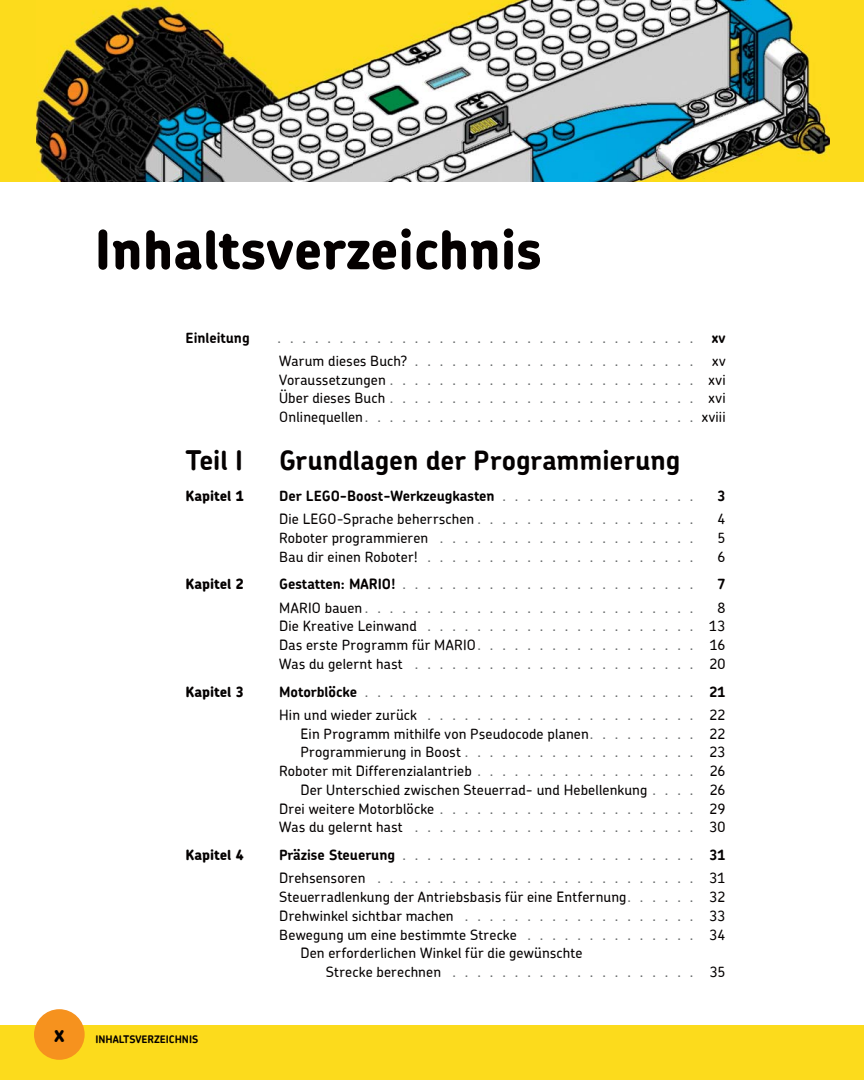
<style>
.page{position:relative;width:864px;height:1080px;background:#fff}
.page>*{position:absolute;margin:0;border:0;box-sizing:border-box;transform-origin:0 0}
.t1{font:800 54px "Chevin";color:#040000}
.t2{font:700 27px "Chevin";letter-spacing:-.005em;color:#040000}
.t3{font:700 22.5px "Chevin";color:#040000}
.t4{font:500 15px/23.2px "Chevin";color:#636667}
.t5{font:500 14.25px/18.8px "Chevin";letter-spacing:.01em;color:#040000;text-align:right}
.t6{font:700 14.25px "Chevin";color:#040000}
.t7{font:800 14.25px "Chevin";color:#040000}
.t8{font:700 10.5px "Chevin";color:#040000}
.s1{font-weight:700;font-size:14.25px;color:#040000}
.s2{font-size:14.25px;color:#040000}
.s3{font-weight:500;font-size:15px;color:#636667}
.s4{font-size:15px;color:#636667}
</style>
<div class="page">
<div style="left:0;top:1026px;width:864px;height:54px;background:#fcdb1c"></div>
<div style="left:34px;top:1009px;width:51px;height:51px;background:#f6921e;border-radius:50%"></div>
<div style="left:0;top:0;width:864px;height:181px;background:#fcdb1c"></div>
<img style="left:36px;top:0;width:794px;height:181px">
<h1 class="t1" style="left:94px;top:214px;width:449px">Inhaltsverzeichnis</h1>
<p class="t6" style="left:186px;top:328px;width:66px">Einleitung</p>
<p class="t4" style="left:278px;top:325px;width:450px">. . . . . . . . . . . . . . . . . . . . . . . . . . . . . . . . . . <span class="s1">xv<br></span><span class="s2">Warum dieses Buch?</span> . . . . . . . . . . . . . . . . . . . . . . .</p>
<p class="t5" style="left:712px;top:351px;width:15px">xv</p>
<p class="t4" style="left:279px;top:370px;width:448px;line-height:18.8px;text-align:justify"><span class="s2">Voraussetzungen</span> . . . . . . . . . . . . . . . . . . . . . . . . . <span class="s2">xvi Über dieses Buch</span> . . . . . . . . . . . . . . . . . . . . . . . . . <span class="s2">xvi Onlinequellen</span>. . . . . . . . . . . . . . . . . . . . . . . . . . . <span class="s2">xviii</span></p>
<h2 class="t2" style="left:186px;top:443px;width:59px">Teil I</h2>
<h2 class="t2" style="left:279px;top:443px;width:403px">Grundlagen der Programmierung</h2>
<p class="t7" style="left:186px;top:486px;width:60px">Kapitel 1</p>
<p class="t6" style="left:279px;top:486px;width:416px">Der LEGO-Boost-Werkzeugkasten <span class="s3">. . . . . . . . . . . . . . . .</span></p>
<p class="t6" style="left:718px;top:486px;width:9px">3</p>
<p class="t5" style="left:279px;top:509px;width:416px">Die LEGO-Sprache beherrschen <span class="s4">. . . . . . . . . . . . . . . . . .</span></p>
<p class="t5" style="left:718px;top:509px;width:9px">4</p>
<p class="t4" style="left:279px;top:526px;width:416px"><span class="s2">Roboter programmieren</span> . . . . . . . . . . . . . . . . . . . . .</p>
<p class="t5" style="left:718px;top:528px;width:9px">5</p>
<p class="t4" style="left:279px;top:544px;width:416px"><span class="s2">Bau dir einen Roboter!</span> . . . . . . . . . . . . . . . . . . . . . .</p>
<p class="t5" style="left:718px;top:547px;width:9px">6</p>
<p class="t7" style="left:186px;top:575px;width:60px">Kapitel 2</p>
<p class="t4" style="left:279px;top:572px;width:416px"><span class="s1">Gestatten: MARIO!</span> . . . . . . . . . . . . . . . . . . . . . . . .</p>
<p class="t6" style="left:718px;top:575px;width:9px">7</p>
<p class="t4" style="left:279px;top:595px;width:416px"><span class="s2">MARIO bauen</span> . . . . . . . . . . . . . . . . . . . . . . . . . . .</p>
<p class="t5" style="left:718px;top:598px;width:9px">8</p>
<p class="t4" style="left:279px;top:614px;width:448px"><span class="s2">Die Kreative Leinwand</span> . . . . . . . . . . . . . . . . . . . . . . <span class="s2">13</span></p>
<p class="t5" style="left:279px;top:635px;width:448px">Das erste Programm für MARIO<span class="s4">. . . . . . . . . . . . . . . . . .</span> 16</p>
<p class="t4" style="left:279px;top:652px;width:448px"><span class="s2">Was du gelernt hast</span> . . . . . . . . . . . . . . . . . . . . . . . <span class="s2">20</span></p>
<p class="t7" style="left:186px;top:682px;width:60px">Kapitel 3</p>
<p class="t4" style="left:279px;top:679px;width:448px"><span class="s1">Motorblöcke</span> . . . . . . . . . . . . . . . . . . . . . . . . . . . <span class="s1">21<br></span><span class="s2">Hin und wieder zurück</span> . . . . . . . . . . . . . . . . . . . . . . <span class="s2">22</span></p>
<p class="t5" style="left:279px;top:724px;width:448px">Ein Programm mithilfe von Pseudocode planen<span class="s4">. . . . . . . . .</span> 22<br>Programmierung in Boost <span class="s4">. . . . . . . . . . . . . . . . . . .</span> 23<br>Roboter mit Differenzialantrieb <span class="s4">. . . . . . . . . . . . . . . . . .</span> 26<br>Der Unterschied zwischen Steuerrad- und Hebellenkung <span class="s4">. . . .</span> 26<br>Drei weitere Motorblöcke <span class="s4">. . . . . . . . . . . . . . . . . . . . .</span> 29</p>
<p class="t4" style="left:279px;top:815px;width:448px"><span class="s2">Was du gelernt hast</span> . . . . . . . . . . . . . . . . . . . . . . . <span class="s2">30</span></p>
<p class="t7" style="left:186px;top:846px;width:60px">Kapitel 4</p>
<p class="t4" style="left:279px;top:843px;width:448px"><span class="s1">Präzise Steuerung</span> . . . . . . . . . . . . . . . . . . . . . . . . <span class="s1">31<br></span><span class="s2">Drehsensoren</span> . . . . . . . . . . . . . . . . . . . . . . . . . . <span class="s2">31</span></p>
<p class="t5" style="left:279px;top:887px;width:448px">Steuerradlenkung der Antriebsbasis für eine Entfernung<span class="s4">. . . . . .</span> 32</p>
<p class="t5" style="left:279px;top:906px;width:448px">Drehwinkel sichtbar machen <span class="s4">. . . . . . . . . . . . . . . . . . .</span> 33</p>
<p class="t5" style="left:279px;top:925px;width:448px">Bewegung um eine bestimmte Strecke <span class="s4">. . . . . . . . . . . . . .</span> 34</p>
<p class="t5" style="left:300px;top:944px;width:284px">Den erforderlichen Winkel für die gewünschte</p>
<p class="t4" style="left:326px;top:960px;width:401px"><span class="s2">Strecke berechnen</span> . . . . . . . . . . . . . . . . . . . . <span class="s2">35</span></p>
<h3 class="t3" style="left:54px;top:1019px;width:12px">x</h3>
<p class="t8" style="left:95px;top:1033px;width:104px">INHALTSVERZEICHNIS</p>
</div>
